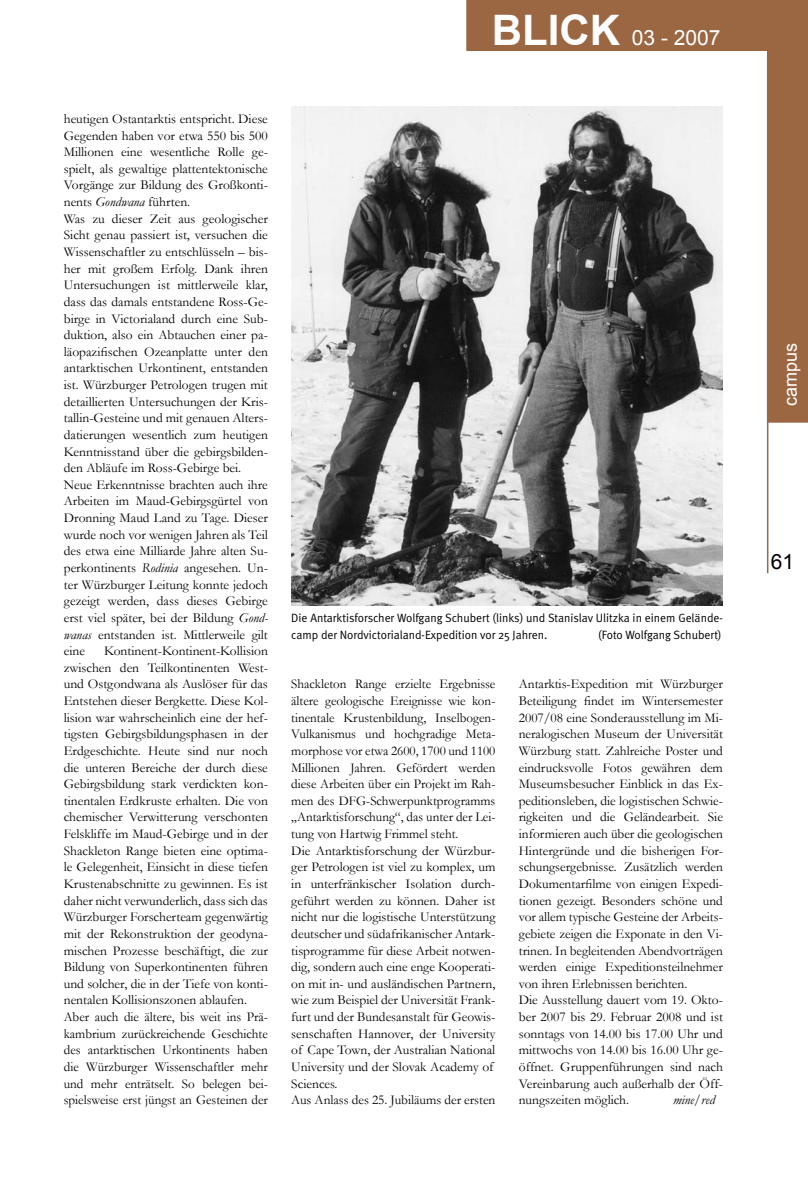
<style>
.page{position:relative;width:808px;height:1191px;background:#fff}
.page>*{position:absolute;margin:0;border:0;box-sizing:border-box;transform-origin:0 0}
.t1{font:21px "Arial";color:#fff}
.t2{font:21px "Arial";color:#000}
.t3{font:18px "Arial";color:#fff}
.t4{font:13.5px/16.6px "Garamond";color:#000}
.t5{font:italic 13.5px "Garamond";color:#000}
.t6{font:12px/16.6px "Meta Normal";color:#000}
.s1{font-weight:700;font-size:42px}
.s2{font-style:italic}
</style>
<div class="page">
<svg style="left:466px;top:0;width:342px;height:423px"></svg>
<hr style="left:767px;top:319px;width:1px;height:254px;background:#9b6642">
<div style="left:491px;top:1px;width:262px;height:48px;background:#9b6642"></div>
<div style="left:490px;top:0;width:263px;height:50px;border:2px solid #9b6642"></div>
<div style="left:769px;top:195px;width:37px;height:212px;background:#9b6642"></div>
<div style="left:768px;top:195px;width:39px;height:212px;border:2px solid #9b6642"></div>
<img style="left:291px;top:106px;width:432px;height:499px">
<h1 class="t1" style="left:492px;top:23px;width:230px"><span class="s1">BLICK</span> 03 - 2007</h1>
<p class="t4" style="left:64px;top:110px;width:206px">heutigen Ostantarktis entspricht. Diese Gegenden haben vor etwa 550 bis 500<br>Millionen eine wesentliche Rolle ge&shy;spielt, als gewaltige plattentektonische Vorgänge zur Bildung des Großkonti&shy;nents <span class="s2">Gondwana</span> führten.<br>Was zu dieser Zeit aus geologischer Sicht genau passiert ist, versuchen die Wissenschaftler zu entschlüsseln – bis&shy;her mit großem Erfolg. Dank ihren Untersuchungen ist mittlerweile klar, dass das damals entstandene Ross-Ge&shy;birge in Victorialand durch eine Sub&shy;duktion, also ein Abtauchen einer pa&shy;läopazifischen Ozeanplatte unter den antarktischen Urkontinent, entstanden ist. Würzburger Petrologen trugen mit detaillierten Untersuchungen der Kris&shy;tallin-Gesteine und mit genauen Alters&shy;datierungen wesentlich zum heutigen Kenntnisstand über die gebirgsbilden&shy;den Abläufe im Ross-Gebirge bei.<br>Neue Erkenntnisse brachten auch ihre Arbeiten im Maud-Gebirgsgürtel von Dronning Maud Land zu Tage. Dieser wurde noch vor wenigen Jahren als Teil des etwa eine Milliarde Jahre alten Su&shy;perkontinents <span class="s2">Rodinia</span> angesehen. Un&shy;ter Würzburger Leitung konnte jedoch gezeigt werden, dass dieses Gebirge erst viel später, bei der Bildung <span class="s2">Gond&shy;wanas</span> entstanden ist. Mittlerweile gilt eine</p>
<p class="t4" style="left:64px;top:642px;width:206px;text-indent:40px">Kontinent-Kontinent-Kollision zwischen den Teilkontinenten West&shy;und Ostgondwana als Auslöser für das Entstehen dieser Bergkette. Diese Kol&shy;lision war wahrscheinlich eine der hef&shy;tigsten Gebirgsbildungsphasen in der Erdgeschichte. Heute sind nur noch die unteren Bereiche der durch diese Gebirgsbildung stark verdickten kon&shy;tinentalen Erdkruste erhalten. Die von chemischer Verwitterung verschonten Felskliffe im Maud-Gebirge und in der Shackleton Range bieten eine optima&shy;le Gelegenheit, Einsicht in diese tiefen Krustenabschnitte zu gewinnen. Es ist daher nicht verwunderlich, dass sich das Würzburger Forscherteam gegenwärtig mit der Rekonstruktion der geodyna&shy;mischen Prozesse beschäftigt, die zur Bildung von Superkontinenten führen und solcher, die in der Tiefe von konti&shy;nentalen Kollisionszonen ablaufen.<br>Aber auch die ältere, bis weit ins Prä&shy;kambrium zurückreichende Geschichte des antarktischen Urkontinents haben die Würzburger Wissenschaftler mehr und mehr enträtselt. So belegen bei&shy;spielsweise erst jüngst an Gesteinen der</p>
<p class="t6" style="left:291px;top:609px;width:433px">Die Antarktisforscher Wolfgang Schubert (links) und Stanislav Ulitzka in einem Gelände&shy;camp der Nordvictorialand-Expedition vor 25 Jahren.</p>
<p class="t6" style="left:598px;top:626px;width:125px">(Foto Wolfgang Schubert)</p>
<p class="t4" style="left:291px;top:675px;width:206px">Shackleton Range erzielte Ergebnisse ältere geologische Ereignisse wie kon&shy;tinentale Krustenbildung, Inselbogen-Vulkanismus und hochgradige Meta&shy;morphose vor etwa 2600, 1700 und 1100<br>Millionen Jahren. Gefördert werden diese Arbeiten über ein Projekt im Rah&shy;men des DFG-Schwerpunktprogramms „Antarktisforschung“, das unter der Lei&shy;tung von Hartwig Frimmel steht.<br>Die Antarktisforschung der Würzbur&shy;ger Petrologen ist viel zu komplex, um in unterfränkischer Isolation durch&shy;geführt werden zu können. Daher ist nicht nur die logistische Unterstützung deutscher und südafrikanischer Antark&shy;tisprogramme für diese Arbeit notwen&shy;dig, sondern auch eine enge Kooperati&shy;on mit in- und ausländischen Partnern, wie zum Beispiel der Universität Frank&shy;furt und der Bundesanstalt für Geowis&shy;senschaften Hannover, der University of Cape Town, der Australian National University und der Slovak Academy of Sciences.<br>Aus Anlass des 25. Jubiläums der ersten</p>
<p class="t4" style="left:519px;top:675px;width:206px">Antarktis-Expedition mit Würzburger Beteiligung findet im Wintersemester 2007/08 eine Sonderausstellung im Mi&shy;neralogischen Museum der Universität Würzburg statt. Zahlreiche Poster und eindrucksvolle Fotos gewähren dem Museumsbesucher Einblick in das Ex&shy;peditionsleben, die logistischen Schwie&shy;rigkeiten und die Geländearbeit. Sie informieren auch über die geologischen Hintergründe und die bisherigen For&shy;schungsergebnisse. Zusätzlich werden Dokumentarfilme von einigen Expedi&shy;tionen gezeigt. Besonders schöne und vor allem typische Gesteine der Arbeits&shy;gebiete zeigen die Exponate in den Vi&shy;trinen. In begleitenden Abendvorträgen werden einige Expeditionsteilnehmer von ihren Erlebnissen berichten.<br>Die Ausstellung dauert vom 19. Okto&shy;ber 2007 bis 29. Februar 2008 und ist sonntags von 14.00 bis 17.00 Uhr und mittwochs von 14.00 bis 16.00 Uhr ge&shy;öffnet. Gruppenführungen sind nach Vereinbarung auch außerhalb der Öff&shy;nungszeiten möglich.</p>
<p class="t5" style="left:673px;top:1090px;width:43px">mine/red</p>
<h2 class="t3" style="left:778px;top:406px;width:65px;rotate:-90deg">campus</h2>
<h1 class="t2" style="left:771px;top:548px;width:19px">61</h1>
</div>
